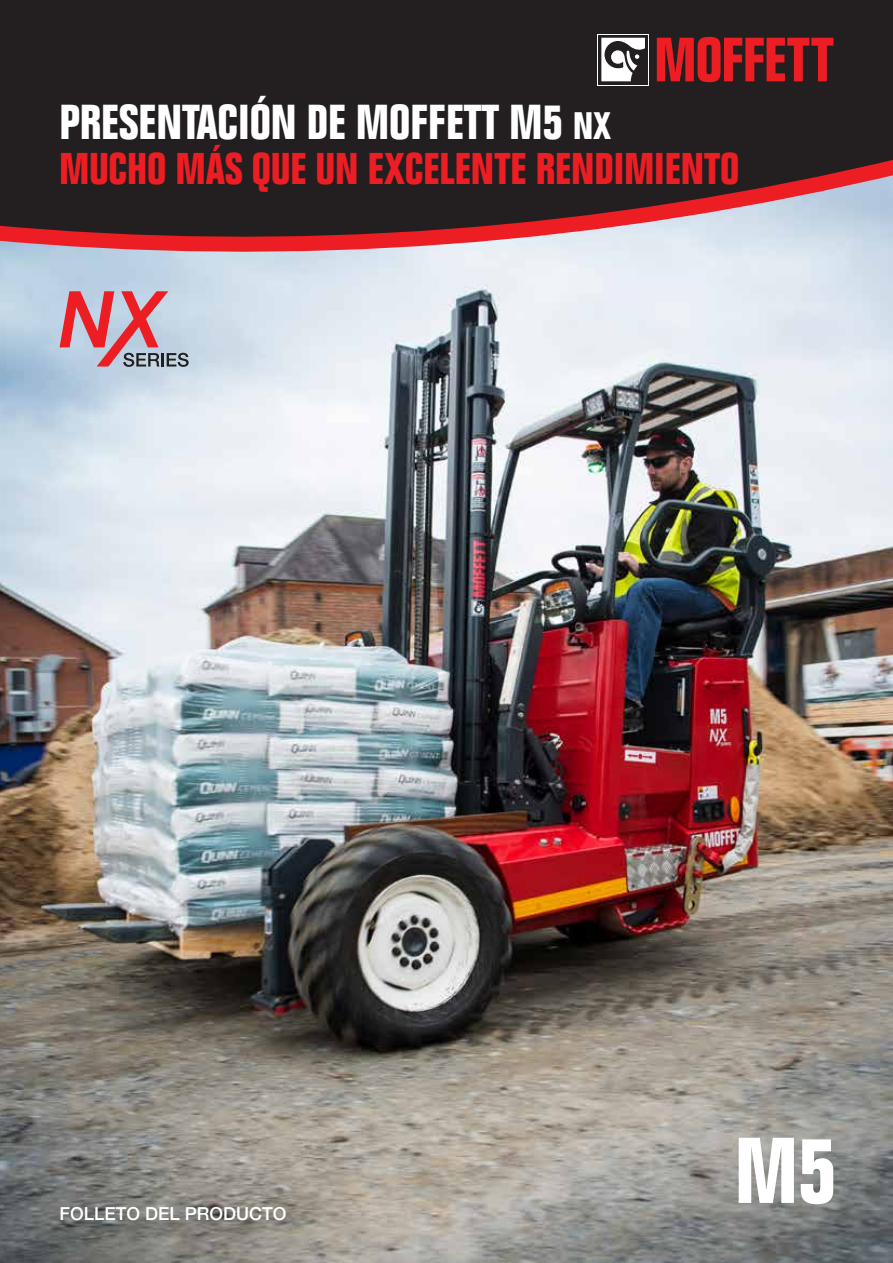
<style>
.page{position:relative;width:893px;height:1263px;background:#fff}
.page>*{position:absolute;margin:0;border:0;box-sizing:border-box;transform-origin:0 0}
.t1{font:700 condensed 91.35px "Folio Std";color:#fff}
.t2{font:700 condensed 48px "Folio Std";color:#fff}
.t3{font:700 condensed 43.5px "Folio Std";color:#ed1d24}
.t4{font:500 18px "Helvetica Neue LT Pro";color:#fff}
.s1{font-size:37.5px}
</style>
<div class="page">
<img style="left:0;top:268px;width:893px;height:995px">
<svg style="left:0;top:0;width:893px;height:268px;background:#353234"></svg>
<svg style="left:0;top:146px;width:893px;height:107px;background:#614348"></svg>
<svg style="left:598px;top:34px;width:51px;height:51px"></svg>
<svg style="left:598px;top:35px;width:50px;height:49px"></svg>
<svg style="left:601px;top:38px;width:44px;height:43px"></svg>
<svg style="left:657px;top:37px;width:176px;height:45px;background:#9b1d22"></svg>
<svg style="left:60px;top:291px;width:129px;height:76px;background:#c594a1"></svg>
<div style="left:62px;top:1209px;width:243px;height:31px;background:#231f20;opacity:.4"></div>
<p class="t2" style="left:60px;top:95px;width:553px">PRESENTACIÓN DE MOFFETT M5 <span class="s1">NX</span></p>
<p class="t3" style="left:60px;top:145px;width:681px">MUCHO MÁS QUE UN EXCELENTE RENDIMIENTO</p>
<p class="t4" style="left:60px;top:1203px;width:229px">FOLLETO DEL PRODUCTO</p>
<h1 class="t1" style="left:735px;top:1120px;width:103px">M5</h1>
</div>
